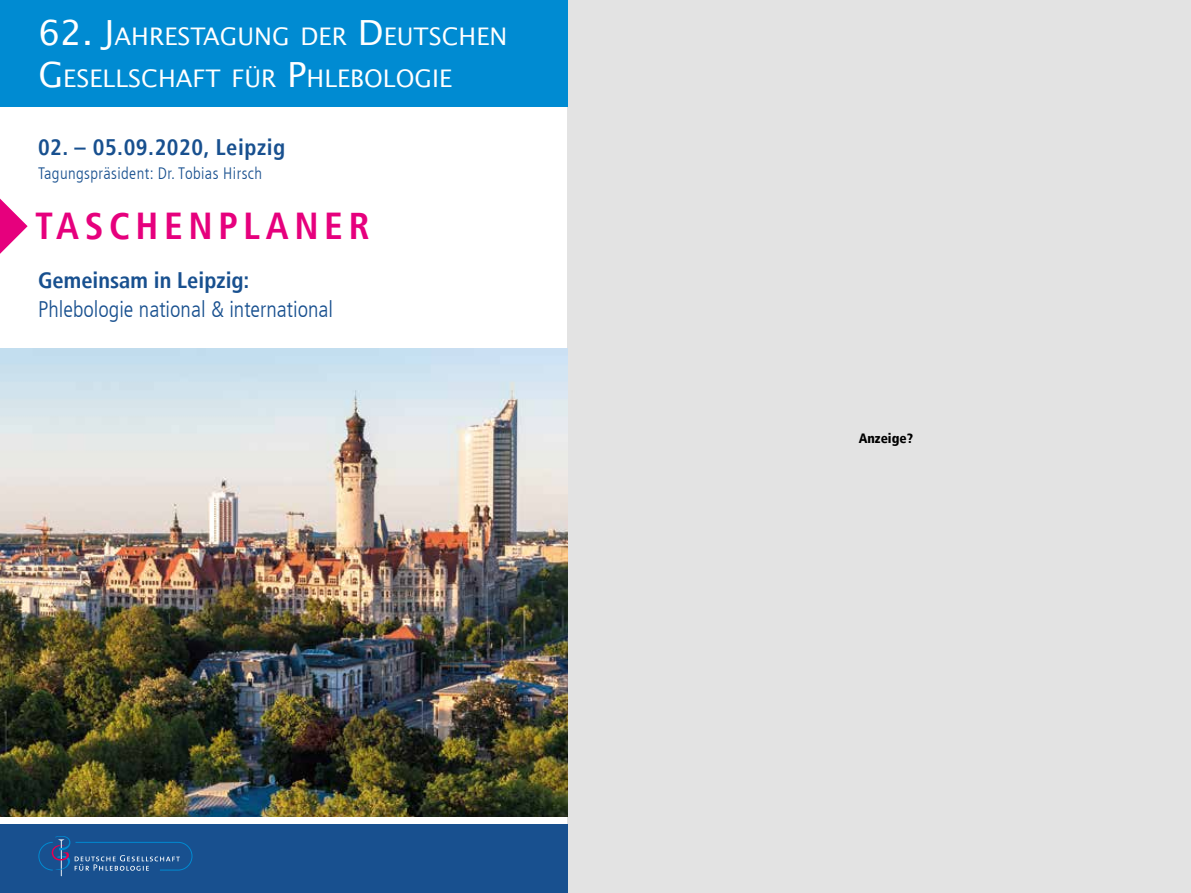
<style>
.page{position:relative;width:1191px;height:893px;background:#fff}
.page>*{position:absolute;margin:0;border:0;box-sizing:border-box;transform-origin:0 0}
.t1{font:700 condensed 37.5px "Frutiger LT";letter-spacing:.15em;color:#e6007d}
.t2{font:24.15px/42px "Lucida Sans Std";color:#fff}
.t3{font:300 condensed 22.5px "Frutiger LT";color:#18508f}
.t4{font:700 condensed 22.5px "Frutiger LT";letter-spacing:.025em;color:#18508f}
.t5{font:700 condensed 22.5px "Frutiger LT";color:#18508f}
.t6{font:300 condensed 16.5px "Frutiger LT";letter-spacing:.025em;color:#18508f}
.t7{font:900 condensed 13.5px "Frutiger LT";color:#000}
.s1{font-size:34.5px}
</style>
<div class="page">
<div style="left:568px;top:0;width:623px;height:893px;background:#e3e3e3"></div>
<img style="left:0;top:349px;width:568px;height:467px">
<div style="left:0;top:0;width:568px;height:106px;background:#008bd2"></div>
<div style="left:0;top:825px;width:568px;height:68px;background:#18508f"></div>
<svg style="left:38px;top:836px;width:154px;height:40px"></svg>
<svg style="left:0;top:199px;width:28px;height:55px"></svg>
<p class="t2" style="left:38px;top:16px;width:470px"><span class="s1">62. J</span>AHRESTAGUNG DER <span class="s1">D</span>EUTSCHEN<br><span class="s1">G</span> ESELLSCHAFT FÜR <span class="s1">P</span>HLEBOLOGIE</p>
<p class="t4" style="left:38px;top:134px;width:249px">02. – 05.09.2020, Leipzig</p>
<p class="t6" style="left:38px;top:164px;width:225px">Tagungspräsident: Dr. Tobias Hirsch</p>
<h1 class="t1" style="left:35px;top:204px;width:336px">TASCHENPLANER</h1>
<p class="t5" style="left:38px;top:267px;width:213px">Gemeinsam in Leipzig:</p>
<p class="t3" style="left:38px;top:296px;width:297px">Phlebologie national &amp; international</p>
<p class="t7" style="left:858px;top:430px;width:56px">Anzeige?</p>
</div>
